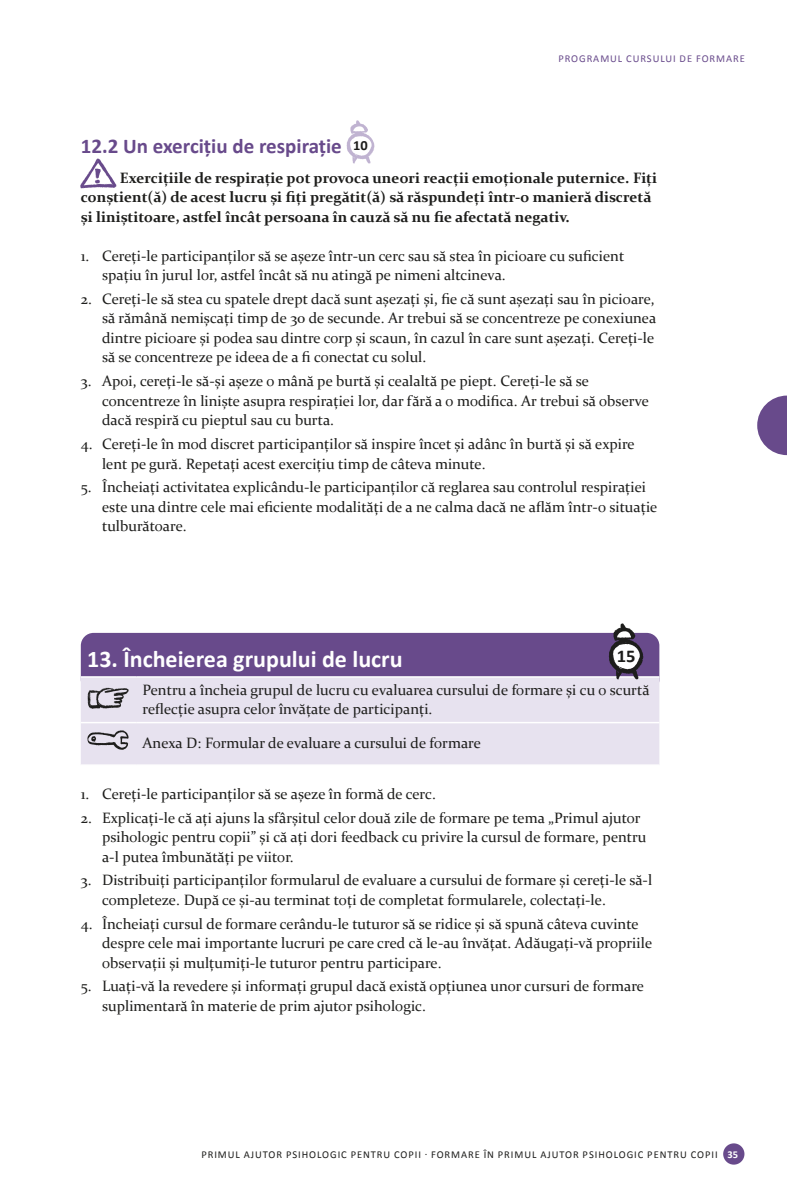
<style>
.page{position:relative;width:787px;height:1191px;background:#fff}
.page>*{position:absolute;margin:0;border:0;box-sizing:border-box;transform-origin:0 0}
.t1{font:700 24px "Calibri";color:#fff}
.t2{font:700 21px "Calibri";color:#684a8b}
.t3{font:700 18px "Calibri";color:#1d1d1b}
.t4{font:15px/19.5px "Constantia";color:#1d1d1b}
.t5{font:700 15px/19.5px "Constantia";color:#1d1d1b}
.t6{font:10.5px "Calibri";letter-spacing:.09em;color:#1d1d1b}
.t7{font:10.5px "Calibri";letter-spacing:.09em;color:#684a8b}
.s1{font-size:13.95px;color:#1d1d1b}
.s2{font-weight:700;color:#fff}
</style>
<div class="page">
<div style="left:723px;top:1143px;width:21px;height:21px;background:#684a8b;border-radius:50%"></div>
<svg style="left:757px;top:395px;width:30px;height:60px"></svg>
<img style="left:346px;top:120px;width:28px;height:44px">
<img style="left:81px;top:158px;width:35px;height:31px">
<div style="left:81px;top:633px;width:578px;height:59px;background:#684a8b;border-radius:13px"></div>
<div style="left:81px;top:677px;width:578px;height:87px;background:#e7e2ef"></div>
<hr style="left:81px;top:676px;width:55px;height:1px;background:#fff">
<hr style="left:136px;top:676px;width:523px;height:1px;background:#fff">
<hr style="left:81px;top:722px;width:55px;height:1px;background:#fff">
<hr style="left:136px;top:722px;width:523px;height:1px;background:#fff">
<img style="left:87px;top:688px;width:42px;height:20px">
<img style="left:87px;top:730px;width:41px;height:19px">
<img style="left:608px;top:623px;width:36px;height:56px">
<p class="t7" style="left:558px;top:52px;width:188px">PROGRAMUL CURSULUI DE FORMARE</p>
<h2 class="t2" style="left:81px;top:133px;width:288px">12.2 Un exercițiu de respirație <span class="s1">10</span></h2>
<p class="t5" style="left:81px;top:167px;width:578px;text-indent:39px">Exercițiile de respirație pot provoca uneori reacții emoționale puternice. Fiți conștient(ă) de acest lucru și fiți pregătit(ă) să răspundeți într-o manieră discretă și liniștitoare, astfel încât persoana în cauză să nu fie afectată negativ.</p>
<p class="t4" style="left:102px;top:245px;width:523px;text-indent:-21px">1. Cereți-le participanților să se așeze într-un cerc sau să stea în picioare cu suficient spațiu în jurul lor, astfel încât să nu atingă pe nimeni altcineva.</p>
<p class="t4" style="left:102px;top:288px;width:555px;text-indent:-21px">2. Cereți-le să stea cu spatele drept dacă sunt așezați și, fie că sunt așezați sau în picioare, să rămână nemișcați timp de 30 de secunde. Ar trebui să se concentreze pe conexiunea dintre picioare și podea sau dintre corp și scaun, în cazul în care sunt așezați. Cereți-le să se concentreze pe ideea de a fi conectat cu solul.</p>
<p class="t4" style="left:102px;top:371px;width:548px;text-indent:-21px">3. Apoi, cereți-le să-și așeze o mână pe burtă și cealaltă pe piept. Cereți-le să se concentreze în liniște asupra respirației lor, dar fără a o modifica. Ar trebui să observe dacă respiră cu pieptul sau cu burta.</p>
<p class="t4" style="left:102px;top:433px;width:534px;text-indent:-21px">4. Cereți-le în mod discret participanților să inspire încet și adânc în burtă și să expire lent pe gură. Repetați acest exercițiu timp de câteva minute.</p>
<p class="t4" style="left:102px;top:477px;width:557px;text-indent:-21px">5. Încheiați activitatea explicându-le participanților că reglarea sau controlul respirației este una dintre cele mai eficiente modalități de a ne calma dacă ne aflăm într-o situație tulburătoare.</p>
<h1 class="t1" style="left:87px;top:643px;width:317px">13. Încheierea grupului de lucru</h1>
<p class="t4" style="left:142px;top:679px;width:508px">Pentru a încheia grupul de lucru cu evaluarea cursului de formare și cu o scurtă reflecție asupra celor învățate de participanți.</p>
<p class="t4" style="left:142px;top:733px;width:340px">Anexa D: Formular de evaluare a cursului de formare</p>
<p class="t4" style="left:81px;top:783px;width:356px">1. Cereți-le participanților să se așeze în formă de cerc.</p>
<p class="t4" style="left:102px;top:807px;width:546px;text-indent:-21px">2. Explicați-le că ați ajuns la sfârșitul celor două zile de formare pe tema „Primul ajutor psihologic pentru copii” și că ați dori feedback cu privire la cursul de formare, pentru a-l putea îmbunătăți pe viitor.</p>
<p class="t4" style="left:102px;top:870px;width:551px;text-indent:-21px">3. Distribuiți participanților formularul de evaluare a cursului de formare și cereți-le să-l completeze. După ce și-au terminat toți de completat formularele, colectați-le.</p>
<p class="t4" style="left:102px;top:913px;width:551px;text-indent:-21px">4. Încheiați cursul de formare cerându-le tuturor să se ridice și să spună câteva cuvinte despre cele mai importante lucruri pe care cred că le-au învățat. Adăugați-vă propriile observații și mulțumiți-le tuturor pentru participare.</p>
<p class="t4" style="left:102px;top:976px;width:543px;text-indent:-21px">5. Luați-vă la revedere și informați grupul dacă există opțiunea unor cursuri de formare suplimentară în materie de prim ajutor psihologic.</p>
<p class="t3" style="left:616px;top:644px;width:20px">15</p>
<p class="t6" style="left:201px;top:1148px;width:538px">PRIMUL AJUTOR PSIHOLOGIC PENTRU COPII · FORMARE ÎN PRIMUL AJUTOR PSIHOLOGIC PENTRU COPII <span class="s2">35</span></p>
</div>
